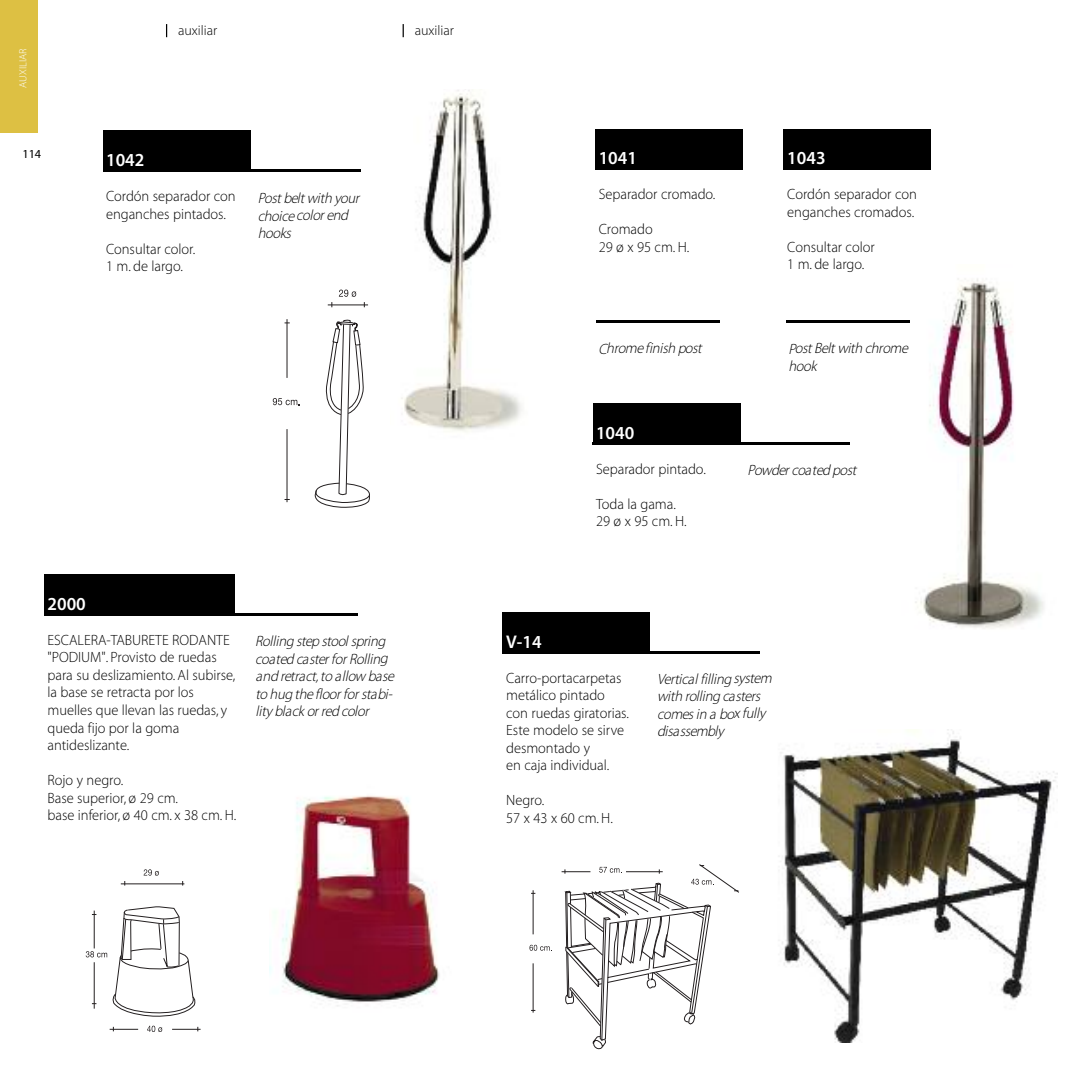
<style>
.page{position:relative;width:1092px;height:1092px;background:#fff}
.page>*{position:absolute;margin:0;border:0;box-sizing:border-box;transform-origin:0 0}
.t1{font:18.38px "Myriad MM 565 wt 600 wd";color:#fff}
.t2{font:14.88px/17.5px "Myriad MM 215 wt 600 wd";color:#000}
.t3{font:italic 14.88px/17.5px "Myriad MM 215 wt 600 wd";letter-spacing:-.01em;color:#000}
.t4{font:14px "Myriad MM 215 wt 600 wd";color:#000}
.t5{font:12.25px "Myriad MM 412 wt 601 wd";color:#000}
.t6{font:10.5px "Myriad MM 215 wt 600 wd";color:#fff}
</style>
<div class="page">
<img style="left:780px;top:729px;width:277px;height:313px">
<svg style="left:529px;top:944px;width:21px;height:6px"></svg>
<hr style="left:533px;top:890px;width:1px;height:44px;background:#231f20">
<hr style="left:533px;top:963px;width:1px;height:49px;background:#231f20">
<svg style="left:561px;top:864px;width:178px;height:185px"></svg>
<img style="left:901px;top:278px;width:143px;height:351px">
<div style="left:594px;top:129px;width:148px;height:41px;background:#000"></div>
<svg style="left:166px;top:24px;width:1px;height:13px"></svg>
<svg style="left:402px;top:24px;width:2px;height:13px"></svg>
<div style="left:0;top:0;width:38px;height:133px;background:#ddc043"></div>
<div style="left:502px;top:612px;width:148px;height:41px;background:#000"></div>
<img style="left:401px;top:89px;width:121px;height:343px">
<svg style="left:273px;top:398px;width:27px;height:7px"></svg>
<hr style="left:287px;top:319px;width:1px;height:59px;background:#231f20">
<hr style="left:287px;top:429px;width:1px;height:73px;background:#231f20">
<hr style="left:328px;top:304px;width:40px;height:1px;background:#231f20">
<svg style="left:339px;top:289px;width:17px;height:8px"></svg>
<svg style="left:314px;top:319px;width:56px;height:189px"></svg>
<div style="left:783px;top:129px;width:148px;height:41px;background:#000"></div>
<hr style="left:502px;top:651px;width:257px;height:2px;background:#000">
<hr style="left:596px;top:321px;width:123px;height:2px;background:#000">
<hr style="left:786px;top:321px;width:123px;height:2px;background:#000">
<div style="left:592px;top:403px;width:148px;height:40px;background:#000"></div>
<hr style="left:592px;top:442px;width:258px;height:2px;background:#000">
<div style="left:103px;top:130px;width:147px;height:41px;background:#000"></div>
<hr style="left:103px;top:170px;width:257px;height:2px;background:#000">
<img style="left:269px;top:795px;width:171px;height:211px">
<svg style="left:86px;top:906px;width:110px;height:110px"></svg>
<hr style="left:121px;top:883px;width:63px;height:1px;background:#231f20">
<svg style="left:144px;top:869px;width:15px;height:6px"></svg>
<svg style="left:147px;top:1025px;width:15px;height:6px"></svg>
<svg style="left:110px;top:1026px;width:28px;height:5px"></svg>
<svg style="left:172px;top:1026px;width:28px;height:5px"></svg>
<div style="left:44px;top:574px;width:190px;height:40px;background:#000"></div>
<hr style="left:44px;top:613px;width:314px;height:2px;background:#000">
<p class="t6" style="left:19px;top:88px;width:40px;rotate:-90deg">AUXILIAR</p>
<p class="t5" style="left:22px;top:150px;width:20px">114</p>
<p class="t4" style="left:178px;top:25px;width:41px">auxiliar</p>
<p class="t4" style="left:415px;top:25px;width:41px">auxiliar</p>
<p class="t1" style="left:106px;top:153px;width:40px">1042</p>
<p class="t2" style="left:106px;top:189px;width:131px">Cordón separador con enganches pintados.</p>
<p class="t2" style="left:106px;top:241px;width:91px">Consultar color.<br>1 m. de largo.</p>
<p class="t3" style="left:258px;top:190px;width:105px">Postbeltwith your choicecolorend hooks</p>
<p class="t1" style="left:48px;top:597px;width:40px">2000</p>
<p class="t2" style="left:48px;top:632px;width:189px">ESCALERA-TABURETE RODANTE "PODIUM". Provisto de ruedas para su deslizamiento. Al subirse, la base se retracta por los muelles que llevan las ruedas, y queda fijo por la goma antideslizante.</p>
<p class="t2" style="left:48px;top:772px;width:190px">Rojo y negro.<br>Base superior, ø 29 cm.<br>base inferior, ø 40 cm. x 38 cm. H.</p>
<p class="t3" style="left:255px;top:633px;width:143px">Rolling step stoolspring coated casterforRolling and retract,to allow base to hug thefloorforstabi&shy;lity black orred color</p>
<p class="t1" style="left:598px;top:151px;width:40px">1041</p>
<p class="t2" style="left:598px;top:187px;width:118px">Separador cromado.</p>
<p class="t2" style="left:598px;top:222px;width:92px">Cromado<br>29 ø x 95 cm. H.</p>
<p class="t1" style="left:787px;top:151px;width:40px">1043</p>
<p class="t2" style="left:787px;top:187px;width:131px">Cordón separador con enganches cromados.</p>
<p class="t2" style="left:787px;top:239px;width:89px">Consultar color<br>1 m. de largo.</p>
<p class="t3" style="left:598px;top:341px;width:107px">Chromefinish post</p>
<p class="t3" style="left:788px;top:341px;width:124px">PostBeltwith chrome hook</p>
<p class="t1" style="left:596px;top:425px;width:40px">1040</p>
<p class="t2" style="left:596px;top:461px;width:111px">Separador pintado.</p>
<p class="t2" style="left:596px;top:496px;width:92px">Toda la gama.<br>29 ø x 95 cm. H.</p>
<p class="t3" style="left:747px;top:462px;width:113px">Powdercoated post</p>
<p class="t1" style="left:506px;top:634px;width:37px">V-14</p>
<p class="t2" style="left:506px;top:670px;width:124px">Carro-portacarpetas metálico pintado con ruedas giratorias.<br>Este modelo se sirve desmontado y<br>en caja individual.</p>
<p class="t2" style="left:506px;top:792px;width:108px">Negro.<br>57 x 43 x 60 cm. H.</p>
<p class="t3" style="left:657px;top:671px;width:119px">Verticalfilling system with rolling casters comesin a box fully disassembly</p>
</div>
